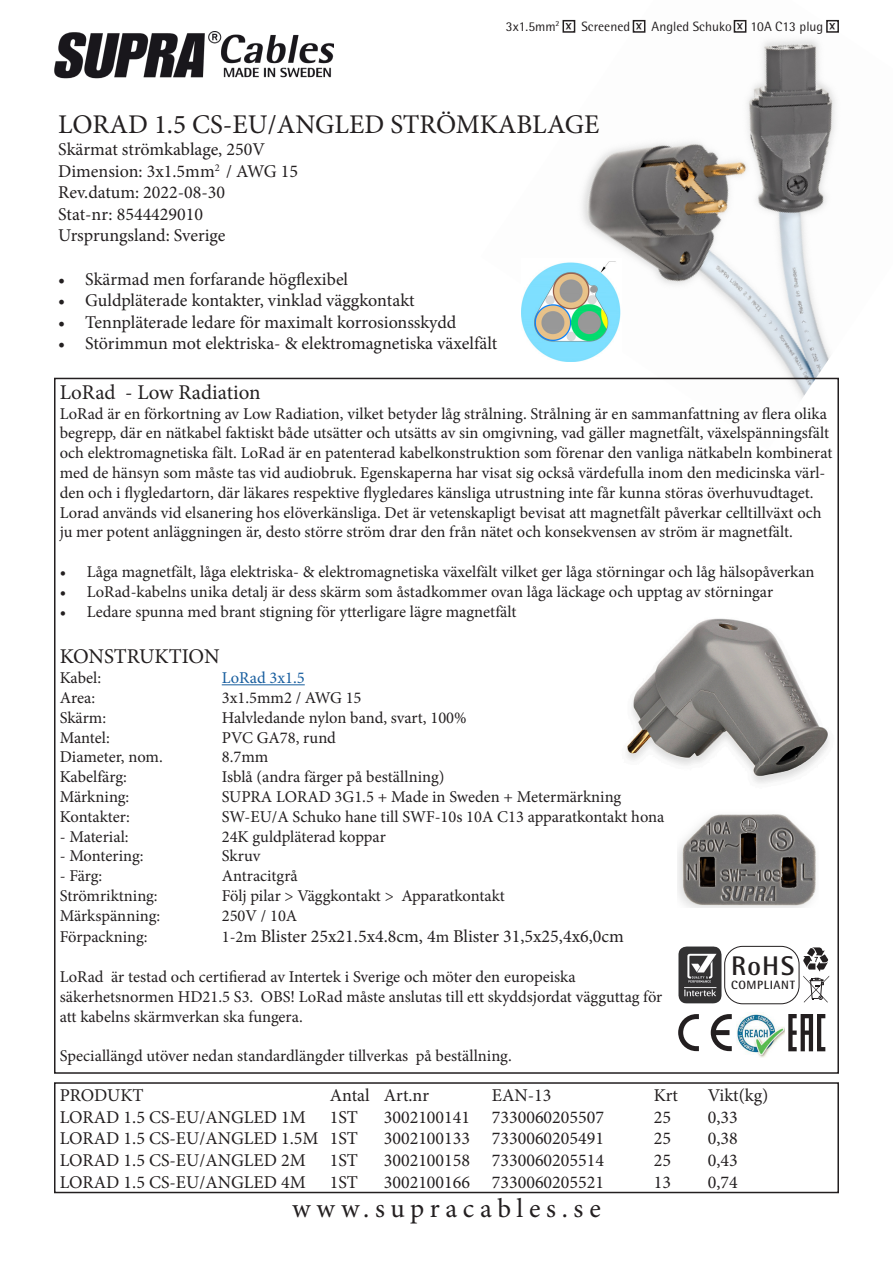
<style>
.page{position:relative;width:893px;height:1263px;background:#fff}
.page>*{position:absolute;margin:0;border:0;box-sizing:border-box;transform-origin:0 0}
.t1{font:27px "Minion Pro";color:#231f20}
.t2{font:27px "Minion Pro";letter-spacing:.21em;color:#231f20}
.t3{font:700 27px "Rotis Semi Sans Std";color:#231f20}
.t4{font:21px "Minion Pro";color:#231f20}
.t5{font:18px "Minion Pro";color:#231f20}
.t6{font:16.5px/19.8px "Minion Pro";color:#231f20}
.t7{font:16.5px "Minion Pro";color:#175d9e}
.t8{font:13.5px "Rotis Semi Sans Std";color:#231f20}
.t9{font:700 13.5px "Rotis Semi Sans Std";color:#231f20}
.t10{font:700 12px "Rotis Semi Sans Std";letter-spacing:.05em;color:#231f20}
.s1{font-size:16.5px}
</style>
<div class="page">
<img style="left:626px;top:618px;width:203px;height:165px">
<img style="left:480px;top:19px;width:359px;height:380px">
<hr style="left:222px;top:684px;width:83px;height:1px;background:#175d9e">
<img style="left:54px;top:32px;width:280px;height:47px">
<div style="left:54px;top:1082px;width:785px;height:111px;border:2px solid #231f20"></div>
<img style="left:522px;top:258px;width:99px;height:103px">
<img style="left:736px;top:1012px;width:48px;height:46px">
<img style="left:678px;top:946px;width:44px;height:58px">
<div style="left:724px;top:946px;width:75px;height:58px;border:1px solid #231f20;border-radius:18px"></div>
<svg style="left:678px;top:1014px;width:21px;height:37px"></svg>
<svg style="left:711px;top:1014px;width:21px;height:37px"></svg>
<svg style="left:803px;top:947px;width:26px;height:55px"></svg>
<svg style="left:788px;top:1014px;width:37px;height:37px"></svg>
<img style="left:678px;top:814px;width:138px;height:94px">
<div style="left:562px;top:20px;width:13px;height:13px;border:2px solid #231f20"></div>
<div style="left:633px;top:20px;width:12px;height:13px;border:2px solid #231f20"></div>
<div style="left:734px;top:20px;width:12px;height:13px;border:2px solid #231f20"></div>
<div style="left:826px;top:20px;width:13px;height:13px;border:2px solid #231f20"></div>
<p class="t8" style="left:506px;top:18px;width:55px">3x1.5mm<sup>2</sup></p>
<p class="t9" style="left:572px;top:36px;width:8px;rotate:-180deg">x</p>
<p class="t8" style="left:581px;top:18px;width:50px">Screened</p>
<p class="t9" style="left:642px;top:36px;width:8px;rotate:-180deg">x</p>
<p class="t8" style="left:652px;top:18px;width:82px">Angled Schuko</p>
<p class="t9" style="left:743px;top:36px;width:8px;rotate:-180deg">x</p>
<p class="t8" style="left:750px;top:18px;width:74px">10A C13 plug</p>
<p class="t9" style="left:835px;top:36px;width:8px;rotate:-180deg">x</p>
<p class="t1" style="left:58px;top:107px;width:543px">LORAD 1.5 CS-EU/ANGLED STRÖMKABLAGE</p>
<p class="t5" style="left:58px;top:137px;width:208px">Skärmat strömkablage, 250V</p>
<p class="t5" style="left:58px;top:159px;width:241px">Dimension: 3x1.5mm<sup>2</sup> / AWG 15</p>
<p class="t5" style="left:58px;top:180px;width:169px">Rev.datum: 2022-08-30</p>
<p class="t5" style="left:58px;top:202px;width:146px">Stat-nr: 8544429010</p>
<p class="t5" style="left:58px;top:224px;width:169px">Ursprungsland: Sverige</p>
<p class="t5" style="left:58px;top:267px;width:291px">• Skärmad men forfarande högflexibel</p>
<p class="t5" style="left:58px;top:288px;width:358px">• Guldpläterade kontakter, vinklad väggkontakt</p>
<p class="t5" style="left:58px;top:310px;width:400px">• Tennpläterade ledare för maximalt korrosionsskydd</p>
<p class="t5" style="left:58px;top:332px;width:440px">• Störimmun mot elektriska- &amp; elektromagnetiska växelfält</p>
<p class="t4" style="left:60px;top:378px;width:203px">LoRad - Low Radiation</p>
<p class="t6" style="left:60px;top:403px;width:774px">LoRad är en förkortning av Low Radiation, vilket betyder låg strålning. Strålning är en sammanfattning av flera olika begrepp, där en nätkabel faktiskt både utsätter och utsätts av sin omgivning, vad gäller magnetfält, växelspänningsfält och elektromagnetiska fält. LoRad är en patenterad kabelkonstruktion som förenar den vanliga nätkabeln kombinerat med de hänsyn som måste tas vid audiobruk. Egenskaperna har visat sig också värdefulla inom den medicinska värl&shy;den och i flygledartorn, där läkares respektive flygledares känsliga utrustning inte får kunna störas överhuvudtaget.<br>Lorad används vid elsanering hos elöverkänsliga. Det är vetenskapligt bevisat att magnetfält påverkar celltillväxt och ju mer potent anläggningen är, desto större ström drar den från nätet och konsekvensen av ström är magnetfält.</p>
<p class="t6" style="left:60px;top:562px;width:756px">• Låga magnetfält, låga elektriska- &amp; elektromagnetiska växelfält vilket ger låga störningar och låg hälsopåverkan</p>
<p class="t6" style="left:60px;top:582px;width:715px">• LoRad-kabelns unika detalj är dess skärm som åstadkommer ovan låga läckage och upptag av störningar</p>
<p class="t6" style="left:60px;top:601px;width:458px">• Ledare spunna med brant stigning för ytterligare lägre magnetfält</p>
<p class="t4" style="left:60px;top:643px;width:161px">KONSTRUKTION</p>
<p class="t6" style="left:60px;top:668px;width:43px">Kabel:</p>
<p class="t7" style="left:222px;top:667px;width:84px">LoRad 3x1.5</p>
<p class="t6" style="left:60px;top:688px;width:37px">Area:</p>
<p class="t6" style="left:222px;top:688px;width:141px">3x1.5mm2 / AWG 15</p>
<p class="t6" style="left:60px;top:708px;width:48px">Skärm:</p>
<p class="t6" style="left:222px;top:708px;width:246px">Halvledande nylon band, svart, 100%</p>
<p class="t6" style="left:60px;top:727px;width:52px">Mantel:</p>
<p class="t6" style="left:222px;top:727px;width:116px">PVC GA78, rund</p>
<p class="t6" style="left:60px;top:747px;width:105px">Diameter, nom.</p>
<p class="t6" style="left:222px;top:747px;width:48px">8.7mm</p>
<p class="t6" style="left:60px;top:767px;width:69px">Kabelfärg:</p>
<p class="t6" style="left:222px;top:767px;width:224px">Isblå (andra färger på beställning)</p>
<p class="t6" style="left:60px;top:787px;width:71px">Märkning:</p>
<p class="t6" style="left:222px;top:787px;width:401px">SUPRA LORAD 3G1.5 + Made in Sweden + Metermärkning</p>
<p class="t6" style="left:60px;top:807px;width:72px">Kontakter:</p>
<p class="t6" style="left:222px;top:807px;width:444px">SW-EU/A Schuko hane till SWF-10s 10A C13 apparatkontakt hona</p>
<p class="t6" style="left:60px;top:826px;width:70px">- Material:</p>
<p class="t6" style="left:222px;top:826px;width:166px">24K guldpläterad koppar</p>
<p class="t6" style="left:60px;top:846px;width:85px">- Montering:</p>
<p class="t6" style="left:222px;top:846px;width:40px">Skruv</p>
<p class="t6" style="left:60px;top:866px;width:44px">- Färg:</p>
<p class="t6" style="left:222px;top:866px;width:78px">Antracitgrå</p>
<p class="t6" style="left:60px;top:886px;width:99px">Strömriktning:</p>
<p class="t6" style="left:222px;top:886px;width:285px">Följ pilar &gt; Väggkontakt &gt; Apparatkontakt</p>
<p class="t6" style="left:60px;top:906px;width:102px">Märkspänning:</p>
<p class="t6" style="left:222px;top:906px;width:77px">250V / 10A</p>
<p class="t6" style="left:60px;top:927px;width:89px">Förpackning:</p>
<p class="t5" style="left:222px;top:924px;width:404px"><span class="s1">1-2m</span> Blister 25x21.5x4.8cm, 4<span class="s1">m</span> Blister 31,5x25,4x6,0cm</p>
<p class="t6" style="left:60px;top:967px;width:517px">LoRad är testad och certifierad av Intertek i Sverige och möter den europeiska</p>
<p class="t6" style="left:60px;top:987px;width:604px">säkerhetsnormen HD21.5 S3. OBS! LoRad måste anslutas till ett skyddsjordat vägguttag för</p>
<p class="t6" style="left:60px;top:1006px;width:244px">att kabelns skärmverkan ska fungera.</p>
<p class="t6" style="left:60px;top:1046px;width:454px">Speciallängd utöver nedan standardlängder tillverkas på beställning.</p>
<p class="t3" style="left:731px;top:949px;width:65px">RoHS</p>
<p class="t10" style="left:731px;top:977px;width:65px">COMPLIANT</p>
<p class="t5" style="left:60px;top:1083px;width:85px">PRODUKT</p>
<p class="t5" style="left:330px;top:1083px;width:101px">Antal Art.nr</p>
<p class="t5" style="left:492px;top:1083px;width:61px">EAN-13</p>
<p class="t5" style="left:654px;top:1083px;width:26px">Krt</p>
<p class="t5" style="left:708px;top:1083px;width:62px">Vikt(kg)</p>
<p class="t5" style="left:60px;top:1105px;width:248px">LORAD 1.5 CS-EU/ANGLED 1M</p>
<p class="t5" style="left:330px;top:1105px;width:30px">1ST</p>
<p class="t5" style="left:384px;top:1105px;width:222px">3002100141 7330060205507</p>
<p class="t5" style="left:654px;top:1105px;width:19px">25</p>
<p class="t5" style="left:708px;top:1105px;width:32px">0,33</p>
<p class="t5" style="left:60px;top:1126px;width:300px">LORAD 1.5 CS-EU/ANGLED 1.5M 1ST</p>
<p class="t5" style="left:384px;top:1126px;width:222px">3002100133 7330060205491</p>
<p class="t5" style="left:654px;top:1126px;width:19px">25</p>
<p class="t5" style="left:708px;top:1126px;width:32px">0,38</p>
<p class="t5" style="left:60px;top:1148px;width:248px">LORAD 1.5 CS-EU/ANGLED 2M</p>
<p class="t5" style="left:330px;top:1148px;width:30px">1ST</p>
<p class="t5" style="left:384px;top:1148px;width:222px">3002100158 7330060205514</p>
<p class="t5" style="left:654px;top:1148px;width:19px">25</p>
<p class="t5" style="left:708px;top:1148px;width:32px">0,43</p>
<p class="t5" style="left:60px;top:1170px;width:248px">LORAD 1.5 CS-EU/ANGLED 4M</p>
<p class="t5" style="left:330px;top:1170px;width:30px">1ST</p>
<p class="t5" style="left:384px;top:1170px;width:222px">3002100166 7330060205521</p>
<p class="t5" style="left:654px;top:1170px;width:19px">13</p>
<p class="t5" style="left:708px;top:1170px;width:32px">0,74</p>
<p class="t2" style="left:292px;top:1190px;width:310px">www.supracables.se</p>
</div>
